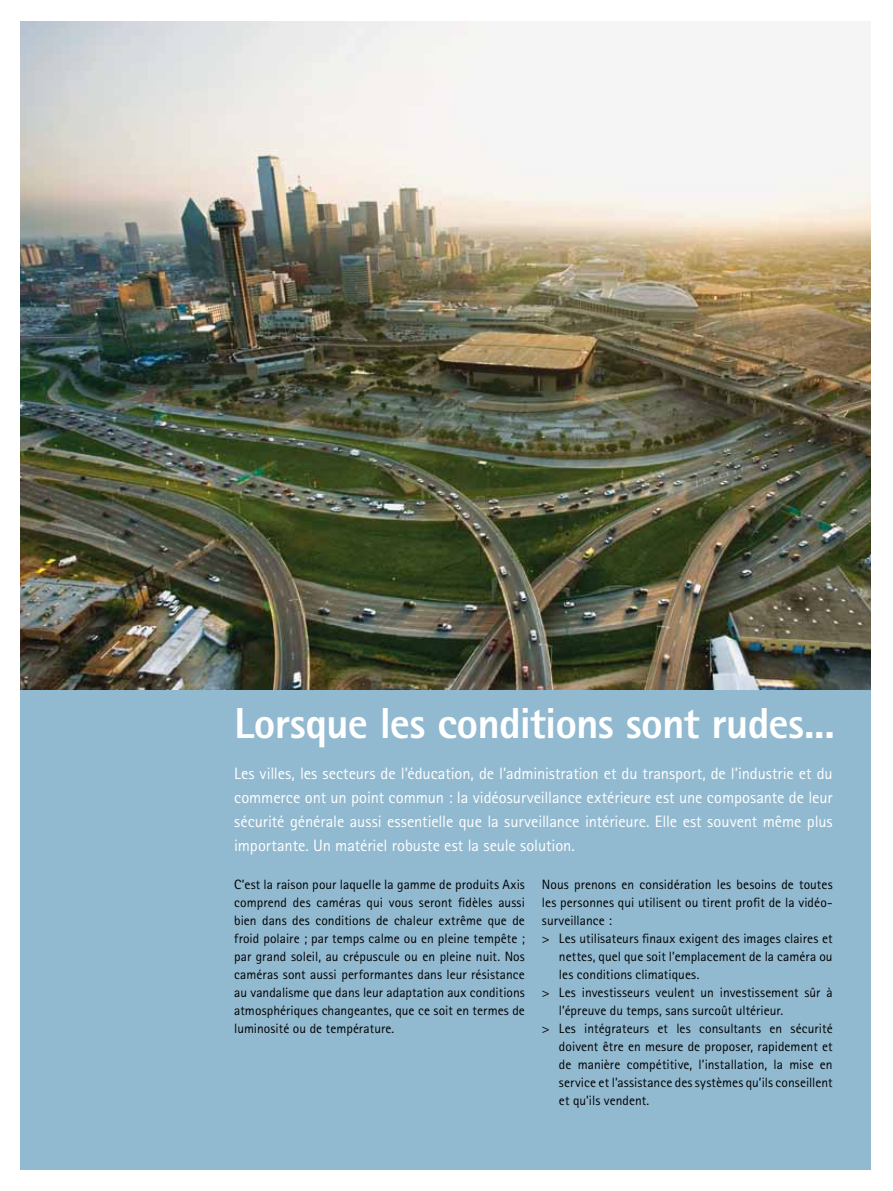
<style>
.page{position:relative;width:893px;height:1191px;background:#fff}
.page>*{position:absolute;margin:0;border:0;box-sizing:border-box;transform-origin:0 0}
.t1{font:800 43.5px "Rotis Sans Serif Pro";letter-spacing:-.02em;color:#fff}
.t2{font:16.5px/24px "Rotis Sans Serif Pro";letter-spacing:-.005em;color:#fff;text-align:justify}
.t3{font:13.5px/18px "Rotis Sans Serif Pro";letter-spacing:.005em;color:#000;text-align:justify}
</style>
<div class="page">
<div style="left:21px;top:650px;width:850px;height:519px;background:#91b9d0"></div>
<img style="left:21px;top:21px;width:850px;height:668px">
<h1 class="t1" style="left:234px;top:695px;width:602px">Lorsque les conditions sont rudes...</h1>
<p class="t2" style="left:234px;top:761px;width:600px">Les villes, les secteurs de l’éducation, de l’administration et du transport, de l’industrie et du commerce ont un point commun : la vidéosurveillance extérieure est une composante de leur sécurité générale aussi essentielle que la surveillance intérieure. Elle est souvent même plus importante. Un matériel robuste est la seule solution.</p>
<p class="t3" style="left:234px;top:876px;width:292px">C’est la raison pour laquelle la gamme de produits Axis comprend des caméras qui vous seront fidèles aussi bien dans des conditions de chaleur extrême que de froid polaire ; par temps calme ou en pleine tempête ; par grand soleil, au crépuscule ou en pleine nuit. Nos caméras sont aussi performantes dans leur résistance au vandalisme que dans leur adaptation aux conditions atmosphériques changeantes, que ce soit en termes de luminosité ou de température.</p>
<p class="t3" style="left:542px;top:876px;width:292px">Nous prenons en considération les besoins de toutes</p>
<p class="t3" style="left:542px;top:894px;width:292px">les personnes qui utilisent ou tirent profit de la vidéo-</p>
<p class="t3" style="left:542px;top:912px;width:71px">surveillance :</p>
<p class="t3" style="left:542px;top:930px;width:292px">&gt; Les utilisateurs finaux exigent des images claires et</p>
<p class="t3" style="left:559px;top:948px;width:275px">nettes, quel que soit l’emplacement de la caméra ou</p>
<p class="t3" style="left:559px;top:966px;width:142px">les conditions climatiques.</p>
<p class="t3" style="left:542px;top:983px;width:292px">&gt; Les investisseurs veulent un investissement sûr à</p>
<p class="t3" style="left:559px;top:1001px;width:226px">l’épreuve du temps, sans surcoût ultérieur.</p>
<p class="t3" style="left:542px;top:1019px;width:292px">&gt; Les intégrateurs et les consultants en sécurité</p>
<p class="t3" style="left:559px;top:1037px;width:275px">doivent être en mesure de proposer, rapidement et</p>
<p class="t3" style="left:559px;top:1055px;width:275px">de manière compétitive, l’installation, la mise en</p>
<p class="t3" style="left:559px;top:1073px;width:275px">service et l’assistance des systèmes qu’ils conseillent</p>
<p class="t3" style="left:559px;top:1091px;width:92px">et qu’ils vendent.</p>
</div>
